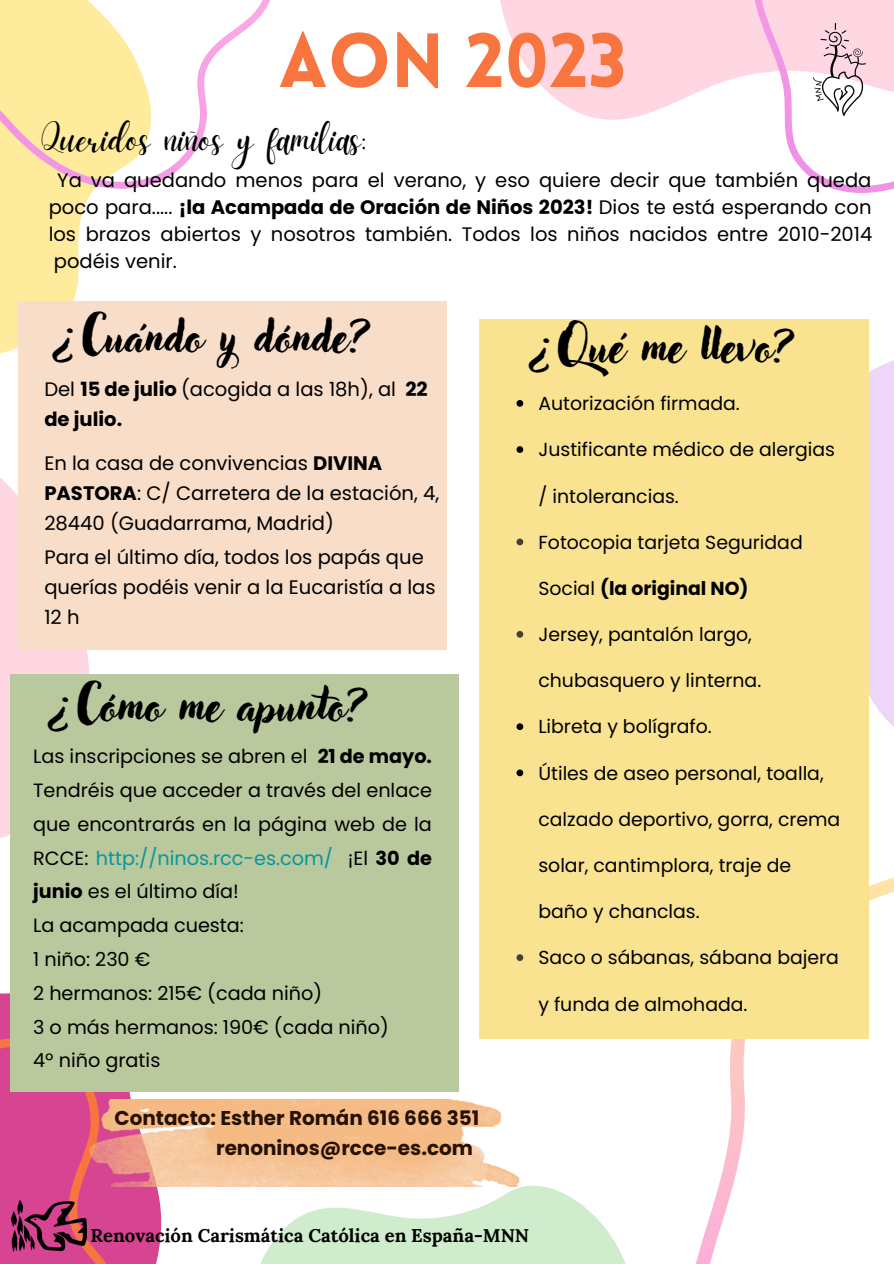
<style>
.page{position:relative;width:894px;height:1264px;background:#fff}
.page>*{position:absolute;margin:0;border:0;box-sizing:border-box;transform-origin:0 0}
.t1{font:900 75px "Lovelo";color:#f9753f}
.t2{font:45px "Adlery Pro";color:#000}
.t3{font:40.5px "Daydream";color:#000}
.t4{font:700 19.95px "Poppins";color:#271202}
.t5{font:19.5px/27px "Poppins";color:#000}
.t6{font:19.2px/33.8px "Poppins";color:#000;text-align:justify}
.t7{font:18.9px "Poppins";color:#000}
.t8{font:700 18.9px "Poppins";color:#000}
.t9{font:700 18.45px "Lora";color:#000}
.s1{font-weight:700}
.s2{color:#03989e}
.s3{font-weight:400}
</style>
<div class="page">
<svg style="left:500px;top:0;width:369px;height:351px"></svg>
<svg style="left:0;top:232px;width:79px;height:163px;background:#feeda8"></svg>
<svg style="left:0;top:0;width:270px;height:232px"></svg>
<svg style="left:804px;top:867px;width:89px;height:172px"></svg>
<svg style="left:0;top:993px;width:164px;height:270px;background:#d94d92"></svg>
<svg style="left:749px;top:0;width:144px;height:200px"></svg>
<svg style="left:0;top:421px;width:90px;height:417px;background:#fedde5"></svg>
<svg style="left:868px;top:351px;width:25px;height:423px"></svg>
<svg style="left:198px;top:1025px;width:606px;height:238px"></svg>
<div style="left:19px;top:301px;width:428px;height:348px;background:#f8ddc9"></div>
<div style="left:10px;top:674px;width:448px;height:417px;background:#b9c89d"></div>
<div style="left:479px;top:319px;width:389px;height:719px;background:#f9e391"></div>
<svg style="left:516px;top:400px;width:7px;height:7px"></svg>
<svg style="left:516px;top:446px;width:7px;height:7px"></svg>
<svg style="left:516px;top:538px;width:7px;height:7px"></svg>
<svg style="left:516px;top:631px;width:7px;height:6px"></svg>
<svg style="left:516px;top:723px;width:7px;height:7px"></svg>
<svg style="left:516px;top:769px;width:7px;height:7px"></svg>
<svg style="left:516px;top:954px;width:7px;height:7px"></svg>
<img style="left:12px;top:1200px;width:74px;height:51px">
<img style="left:813px;top:24px;width:52px;height:92px">
<img style="left:89px;top:1099px;width:430px;height:87px">
<p class="t1" style="left:278px;top:31px;width:349px">aON 2023</p>
<p class="t3" style="left:42px;top:116px;width:326px">Queridos niños y familias:</p>
<p class="t5" style="left:49px;top:166px;width:825px;text-align:justify;text-indent:9px">Ya va quedando menos para el verano, y eso quiere decir que también queda poco para..... <span class="s1">¡la Acampada de Oración de Niños 2023!</span> Dios te está esperando con los brazos abiertos y nosotros también. Todos los niños nacidos entre 2010-2014 podéis venir.</p>
<p class="t2" style="left:53px;top:315px;width:316px">¿Cuándo y dónde?</p>
<p class="t5" style="left:44px;top:374px;width:385px;line-height:30px">Del <span class="s1">15 de julio</span> (acogida a las 18h), al <span class="s1">22 de julio.</span></p>
<p class="t5" style="left:44px;top:448px;width:396px;line-height:29.7px">En la casa de convivencias <span class="s1">DIVINA<br>PASTORA</span>: C/ Carretera de la estación, 4,<br>28440 (Guadarrama, Madrid)</p>
<p class="t5" style="left:44px;top:542px;width:393px;line-height:30px">Para el último día, todos los papás que querías podéis venir a la Eucaristía a las<br>12 h</p>
<p class="t2" style="left:49px;top:684px;width:319px">¿Cómo me apunto?</p>
<p class="t6" style="left:33px;top:739px;width:400px">Las inscripciones se abren el <span class="s1">21 de mayo.<br></span>Tendréis que acceder a través del enlace que encontrarás en la página web de la RCCE: <span class="s2">http://ninos.rcc-es.com/</span> ¡El <span class="s1">30 de junio</span> es el último día!</p>
<p class="t6" style="left:33px;top:908px;width:212px">La acampada cuesta:</p>
<p class="t6" style="left:33px;top:942px;width:119px">1 niño: 230 €</p>
<p class="t6" style="left:33px;top:976px;width:290px">2 hermanos: 215€ (cada niño)</p>
<p class="t6" style="left:33px;top:1010px;width:357px">3 o más hermanos: 190€ (cada niño)</p>
<p class="t6" style="left:33px;top:1043px;width:129px">4º niño gratis</p>
<p class="t4" style="left:114px;top:1103px;width:366px">Contacto: Esther Román 616 666 351</p>
<p class="t4" style="left:216px;top:1133px;width:258px">renoninos@rcce-es.com</p>
<p class="t2" style="left:529px;top:325px;width:264px">¿Qué me llevo?</p>
<p class="t7" style="left:538px;top:390px;width:203px">Autorización firmada.</p>
<p class="t7" style="left:538px;top:436px;width:298px">Justificante médico de alergias</p>
<p class="t7" style="left:538px;top:482px;width:142px">/ intolerancias.</p>
<p class="t7" style="left:538px;top:529px;width:266px">Fotocopia tarjeta Seguridad</p>
<p class="t8" style="left:538px;top:575px;width:211px"><span class="s3">Social</span> (la original NO)</p>
<p class="t7" style="left:538px;top:621px;width:215px">Jersey, pantalón largo,</p>
<p class="t7" style="left:538px;top:667px;width:224px">chubasquero y linterna.</p>
<p class="t7" style="left:538px;top:713px;width:175px">Libreta y bolígrafo.</p>
<p class="t7" style="left:538px;top:759px;width:287px">Útiles de aseo personal, toalla,</p>
<p class="t7" style="left:538px;top:806px;width:303px">calzado deportivo, gorra, crema</p>
<p class="t7" style="left:538px;top:852px;width:254px">solar, cantimplora, traje de</p>
<p class="t7" style="left:538px;top:898px;width:163px">baño y chanclas.</p>
<p class="t7" style="left:538px;top:944px;width:302px">Saco o sábanas, sábana bajera</p>
<p class="t7" style="left:538px;top:990px;width:210px">y funda de almohada.</p>
<p class="t9" style="left:91px;top:1223px;width:440px">Renovación Carismática Católica en España-MNN</p>
</div>
